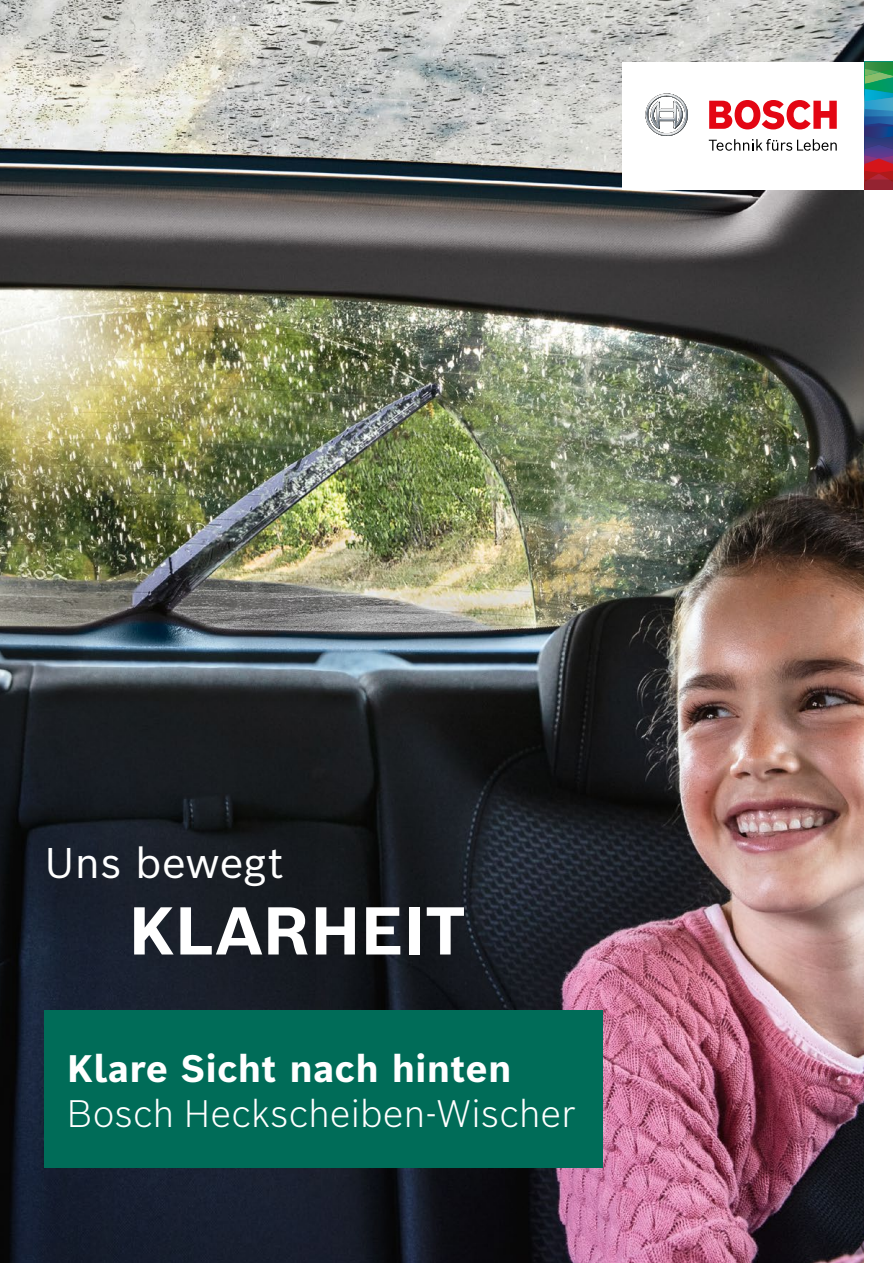
<style>
.page{position:relative;width:893px;height:1263px;background:#fff}
.page>*{position:absolute;margin:0;border:0;box-sizing:border-box;transform-origin:0 0}
.t1{font:700 66px "Bosch Sans";letter-spacing:-.005em;color:#fff}
.t2{font:42px "Bosch Sans";letter-spacing:-.005em;color:#fff}
.t3{font:300 37.5px "Bosch Sans";letter-spacing:-.005em;color:#fff}
.t4{font:700 37.5px "Bosch Sans";color:#fff}
</style>
<div class="page">
<img style="left:0;top:0;width:865px;height:1263px">
<div style="left:622px;top:62px;width:271px;height:127px;background:#fff"></div>
<svg style="left:865px;top:62px;width:28px;height:127px"></svg>
<svg style="left:645px;top:93px;width:43px;height:43px"></svg>
<svg style="left:709px;top:100px;width:128px;height:29px"></svg>
<svg style="left:709px;top:139px;width:128px;height:12px"></svg>
<div style="left:45px;top:1010px;width:558px;height:158px;background:#006c58"></div>
<p class="t2" style="left:45px;top:834px;width:241px">Uns bewegt</p>
<h1 class="t1" style="left:128px;top:886px;width:338px">KLARHEIT</h1>
<p class="t4" style="left:67px;top:1043px;width:446px">Klare Sicht nach hinten</p>
<p class="t3" style="left:67px;top:1088px;width:510px">Bosch Heckscheiben-Wischer</p>
</div>
